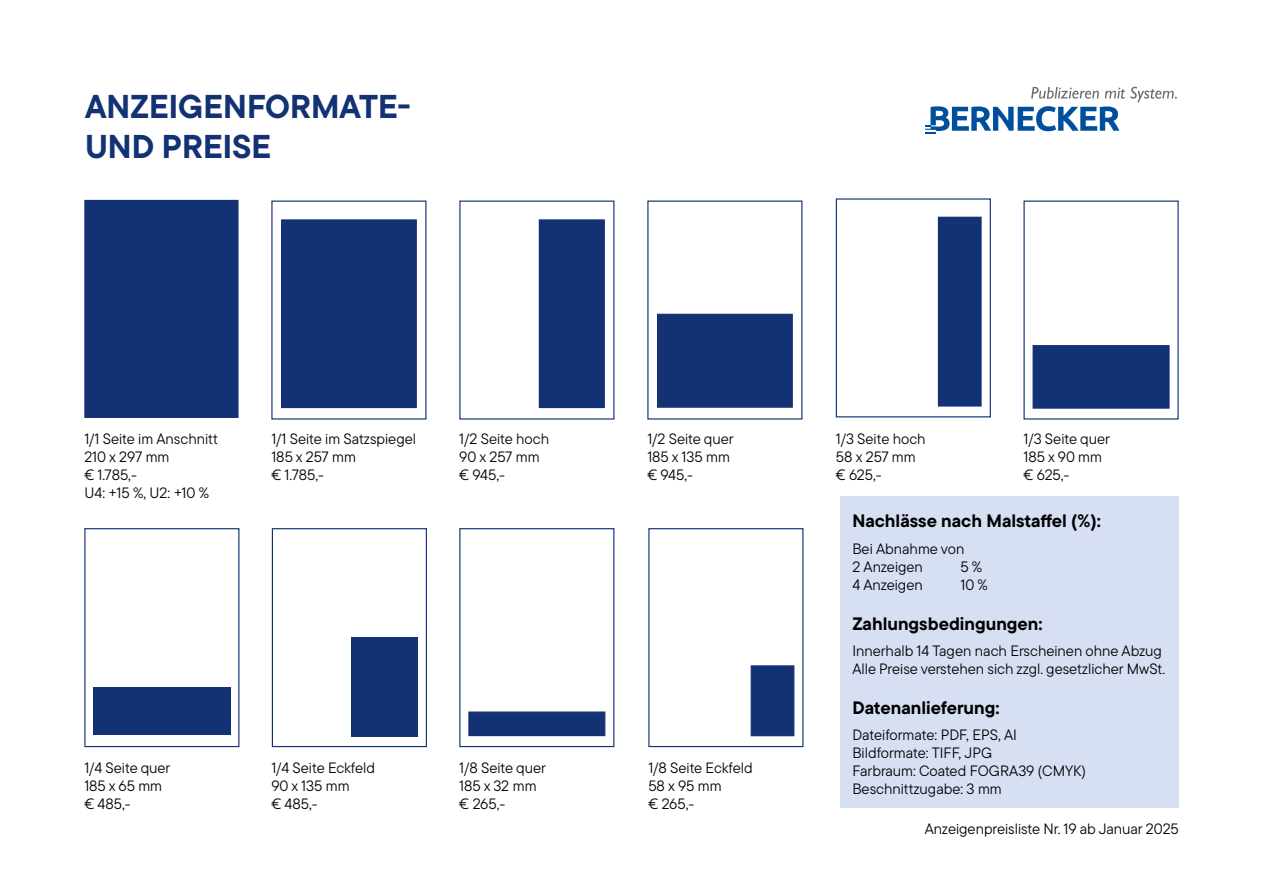
<style>
.page{position:relative;width:1263px;height:893px;background:#fff}
.page>*{position:absolute;margin:0;border:0;box-sizing:border-box;transform-origin:0 0}
.t1{font:700 33px/39.6px "TT Commons Pro";color:#123274}
.t2{font:700 18px "TT Commons Pro";color:#000}
.t3{font:15px/18px "TT Commons Pro";color:#000}
</style>
<div class="page">
<div style="left:539px;top:219px;width:66px;height:189px;background:#123274;border:1px solid #123274"></div>
<div style="left:657px;top:314px;width:136px;height:94px;background:#123274;border:1px solid #123274"></div>
<div style="left:281px;top:219px;width:136px;height:189px;background:#123274;border:1px solid #123274"></div>
<div style="left:84px;top:200px;width:155px;height:218px;background:#123274;border:1px solid #123274"></div>
<div style="left:836px;top:198px;width:155px;height:219px;border:1px solid #123274"></div>
<div style="left:938px;top:217px;width:44px;height:190px;background:#123274;border:1px solid #123274"></div>
<div style="left:1032px;top:345px;width:137px;height:64px;background:#123274;border:1px solid #123274"></div>
<div style="left:648px;top:528px;width:155px;height:219px;border:1px solid #123274"></div>
<div style="left:751px;top:665px;width:43px;height:71px;background:#123274"></div>
<div style="left:459px;top:528px;width:155px;height:219px;border:1px solid #123274"></div>
<div style="left:468px;top:711px;width:137px;height:25px;background:#123274;border:1px solid #123274"></div>
<div style="left:84px;top:528px;width:155px;height:219px;border:1px solid #123274"></div>
<div style="left:93px;top:687px;width:138px;height:48px;background:#123274"></div>
<div style="left:272px;top:528px;width:155px;height:219px;border:1px solid #123274"></div>
<div style="left:352px;top:638px;width:66px;height:99px;background:#123274"></div>
<div style="left:840px;top:496px;width:339px;height:312px;background:#d7dff3"></div>
<svg style="left:925px;top:87px;width:252px;height:46px"></svg>
<h1 class="t1" style="left:85px;top:86px;width:327px">ANZEIGENFORMATE-<br>UND PREISE</h1>
<p class="t3" style="left:84px;top:430px;width:135px">1/1 Seite im Anschnitt<br>210 x 297 mm<br>€ 1.785,-<br>U4: +15 %, U2: +10 %</p>
<p class="t3" style="left:836px;top:430px;width:91px">1/3 Seite hoch<br>58 x 257 mm € 625,-</p>
<p class="t3" style="left:271px;top:430px;width:146px">1/1 Seite im Satzspiegel<br>185 x 257 mm<br>€ 1.785,-</p>
<p class="t3" style="left:459px;top:430px;width:91px">1/2 Seite hoch<br>90 x 257 mm € 945,-</p>
<p class="t3" style="left:647px;top:430px;width:88px">1/2 Seite quer<br>185 x 135 mm € 945,-</p>
<p class="t3" style="left:1023px;top:430px;width:88px">1/3 Seite quer<br>185 x 90 mm € 625,-</p>
<p class="t3" style="left:84px;top:758px;width:88px">1/4 Seite quer<br>185 x 65 mm € 485,-</p>
<p class="t3" style="left:271px;top:758px;width:105px">1/4 Seite Eckfeld<br>90 x 135 mm<br>€ 485,-</p>
<p class="t3" style="left:459px;top:758px;width:88px">1/8 Seite quer<br>185 x 32 mm € 265,-</p>
<p class="t3" style="left:648px;top:758px;width:106px">1/8 Seite Eckfeld<br>58 x 95 mm<br>€ 265,-</p>
<p class="t2" style="left:852px;top:507px;width:250px">Nachlässe nach Malstaffel (%):</p>
<p class="t3" style="left:852px;top:540px;width:114px">Bei Abnahme von<br>2 Anzeigen</p>
<p class="t3" style="left:960px;top:558px;width:23px">5 %</p>
<p class="t3" style="left:852px;top:576px;width:72px">4 Anzeigen</p>
<p class="t3" style="left:960px;top:576px;width:29px">10 %</p>
<p class="t2" style="left:852px;top:609px;width:192px">Zahlungsbedingungen:</p>
<p class="t3" style="left:852px;top:642px;width:314px">Innerhalb 14 Tagen nach Erscheinen ohne Abzug<br>Alle Preise verstehen sich zzgl. gesetzlicher MwSt.</p>
<p class="t2" style="left:852px;top:693px;width:149px">Datenanlieferung:</p>
<p class="t3" style="left:852px;top:726px;width:235px">Dateiformate: PDF, EPS, AI<br>Bildformate: TIFF, JPG<br>Farbraum: Coated FOGRA39 (CMYK)<br>Beschnittzugabe: 3 mm</p>
<p class="t3" style="left:925px;top:819px;width:256px">Anzeigenpreisliste Nr. 19 ab Januar 2025</p>
</div>
